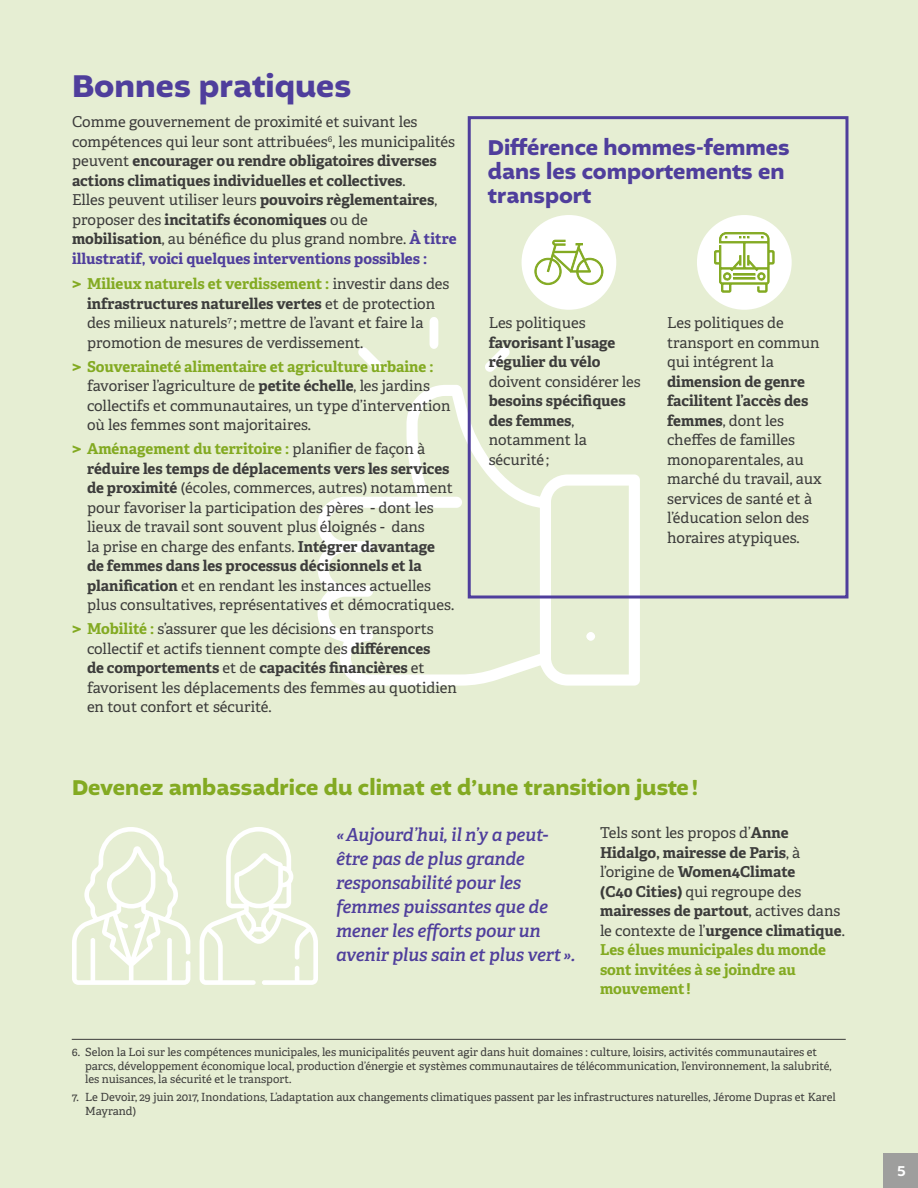
<style>
.page{position:relative;width:918px;height:1188px;background:#e6eed3}
.page>*{position:absolute;margin:0;border:0;box-sizing:border-box;transform-origin:0 0}
.t1{font:700 33px "Altivo";color:#4f3e9c}
.t2{font:700 22.5px/24px "Altivo";color:#4f3e9c}
.t3{font:700 22.5px "Altivo";color:#83aa22}
.t4{font:italic 18px/24px "Adelle PE Sb";letter-spacing:-.01em;color:#4f3e9c}
.t5{font:15px/19.5px "Adelle PE";color:#3c3c3b}
.t6{font:700 15px/19.5px "Adelle PE";letter-spacing:-.005em;color:#3c3c3b}
.t7{font:500 15px "Altivo";color:#fff}
.t8{font:11.25px/13.5px "Adelle PE";color:#3c3c3b}
.s1{font-weight:700}
.s2{font-weight:700;color:#4f3e9c}
.s3{font-family:"Altivo";font-weight:700;font-size:16.5px;color:#83aa22}
.s4{font-weight:700;color:#83aa22}
.s5{font-weight:400}
.s6{color:#83aa22}
</style>
<div class="page">
<svg style="left:317px;top:385px;width:340px;height:301px"></svg>
<div style="left:581px;top:626px;width:20px;height:20px;background:#fff;border-radius:50%"></div>
<div style="left:575px;top:621px;width:31px;height:31px;border:11px solid #e6eed3;border-radius:50%"></div>
<svg style="left:429px;top:317px;width:10px;height:32px"></svg>
<svg style="left:467px;top:325px;width:65px;height:69px"></svg>
<svg style="left:336px;top:347px;width:69px;height:47px"></svg>
<div style="left:884px;top:1154px;width:34px;height:34px;background:#9e9e9d"></div>
<div style="left:468px;top:116px;width:380px;height:482px;border:3px solid #4f3e9c"></div>
<hr style="left:72px;top:1039px;width:774px;height:1px;background:#3c3c3b">
<svg style="left:72px;top:827px;width:118px;height:158px"></svg>
<svg style="left:200px;top:827px;width:118px;height:158px"></svg>
<div style="left:697px;top:215px;width:95px;height:95px;background:#fff;border-radius:50%"></div>
<div style="left:522px;top:215px;width:94px;height:95px;background:#fff;border-radius:50%"></div>
<svg style="left:534px;top:239px;width:70px;height:46px"></svg>
<svg style="left:714px;top:232px;width:61px;height:61px"></svg>
<h1 class="t1" style="left:72px;top:64px;width:281px">Bonnes pratiques</h1>
<p class="t5" style="left:72px;top:112px;width:386px">Comme gouvernement de proximité et suivant les compétences qui leur sont attribuées<sup>6</sup>, les municipalités peuvent <span class="s1">encourager ou rendre obligatoires diverses actions climatiques individuelles et collectives</span>.<br>Elles peuvent utiliser leurs <span class="s1">pouvoirs règlementaires</span>, proposer des <span class="s1">incitatifs économiques</span> ou de <span class="s1">mobilisation</span>, au bénéfice du plus grand nombre. <span class="s2">À titre illustratif, voici quelques interventions possibles :</span></p>
<p class="t5" style="left:87px;top:274px;width:364px;text-indent:-15px"><span class="s3">&gt;</span> <span class="s4">Milieux naturels et verdissement :</span> investir dans des <span class="s1">infrastructures naturelles vertes</span> et de protection des milieux naturels<sup>7</sup> ; mettre de l’avant et faire la promotion de mesures de verdissement.</p>
<p class="t5" style="left:87px;top:356px;width:365px;text-indent:-15px"><span class="s3">&gt;</span> <span class="s4">Souveraineté alimentaire et agriculture urbaine : </span>favoriser l’agriculture de <span class="s1">petite échelle</span>, les jardins collectifs et communautaires, un type d’intervention où les femmes sont majoritaires.</p>
<p class="t5" style="left:87px;top:439px;width:369px;text-indent:-15px"><span class="s3">&gt;</span> <span class="s4">Aménagement du territoire :</span> planifier de façon à <span class="s1">réduire les temps de déplacements vers les services de proximité</span> (écoles, commerces, autres) notamment pour favoriser la participation des pères - dont les lieux de travail sont souvent plus éloignés - dans<br>la prise en charge des enfants. <span class="s1">Intégrer davantage de femmes dans les processus décisionnels et la planification</span> et en rendant les instances actuelles plus consultatives, représentatives et démocratiques.</p>
<p class="t5" style="left:87px;top:619px;width:371px;text-indent:-15px"><span class="s3">&gt;</span> <span class="s4">Mobilité :</span> s’assurer que les décisions en transports collectif et actifs tiennent compte des <span class="s1">différences<br>de comportements</span> et de <span class="s1">capacités financières</span> et favorisent les déplacements des femmes au quotidien en tout confort et sécurité.</p>
<h2 class="t2" style="left:488px;top:136px;width:303px">Différence hommes-femmes dans les comportements en transport</h2>
<p class="t5" style="left:489px;top:313px;width:98px">Les politiques</p>
<p class="t6" style="left:489px;top:332px;width:128px">favorisant l’usage régulier du vélo</p>
<p class="t5" style="left:489px;top:371px;width:154px">doivent considérer les</p>
<p class="t6" style="left:489px;top:391px;width:138px">besoins spécifiques des femmes<span class="s5">, notamment la sécurité ;</span></p>
<p class="t5" style="left:667px;top:313px;width:154px">Les politiques de transport en commun qui intégrent la</p>
<p class="t5" style="left:667px;top:371px;width:156px"><span class="s1">dimension de genre facilitent l’accès des femmes</span>, dont les cheffes de familles monoparentales, au marché du travail, aux services de santé et à l’éducation selon des horaires atypiques.</p>
<h2 class="t3" style="left:72px;top:772px;width:628px">Devenez ambassadrice du climat et d’une transition juste!</h2>
<p class="t6" style="left:600px;top:823px;width:246px"><span class="s5">Tels sont les propos d’</span>Anne<br>Hidalgo, mairesse de Paris<span class="s5">, à l’origine de</span> Women4Climate<br>(C40 Cities) <span class="s5">qui regroupe des </span>mairesses de partout<span class="s5">, actives dans le contexte de l’</span>urgence climatique<span class="s5">.<br></span><span class="s6">Les élues municipales du monde sont invitées à se joindre au mouvement !</span></p>
<p class="t4" style="left:336px;top:822px;width:241px">« Aujourd’hui, il n’y a peut&shy;être pas de plus grande responsabilité pour les femmes puissantes que de mener les efforts pour un avenir plus sain et plus vert ».</p>
<p class="t8" style="left:85px;top:1045px;width:748px;text-indent:-14px">6. Selon la Loi sur les compétences municipales, les municipalités peuvent agir dans huit domaines : culture, loisirs, activités communautaires et parcs, développement économique local, production d’énergie et systèmes communautaires de télécommunication, l’environnement, la salubrité, les nuisances, la sécurité et le transport.</p>
<p class="t8" style="left:85px;top:1090px;width:752px;text-indent:-14px">7. Le Devoir, 29 juin 2017, Inondations, L’adaptation aux changements climatiques passent par les infrastructures naturelles, Jérome Dupras et Karel<br>Mayrand)</p>
<p class="t7" style="left:897px;top:1162px;width:11px">5</p>
</div>
